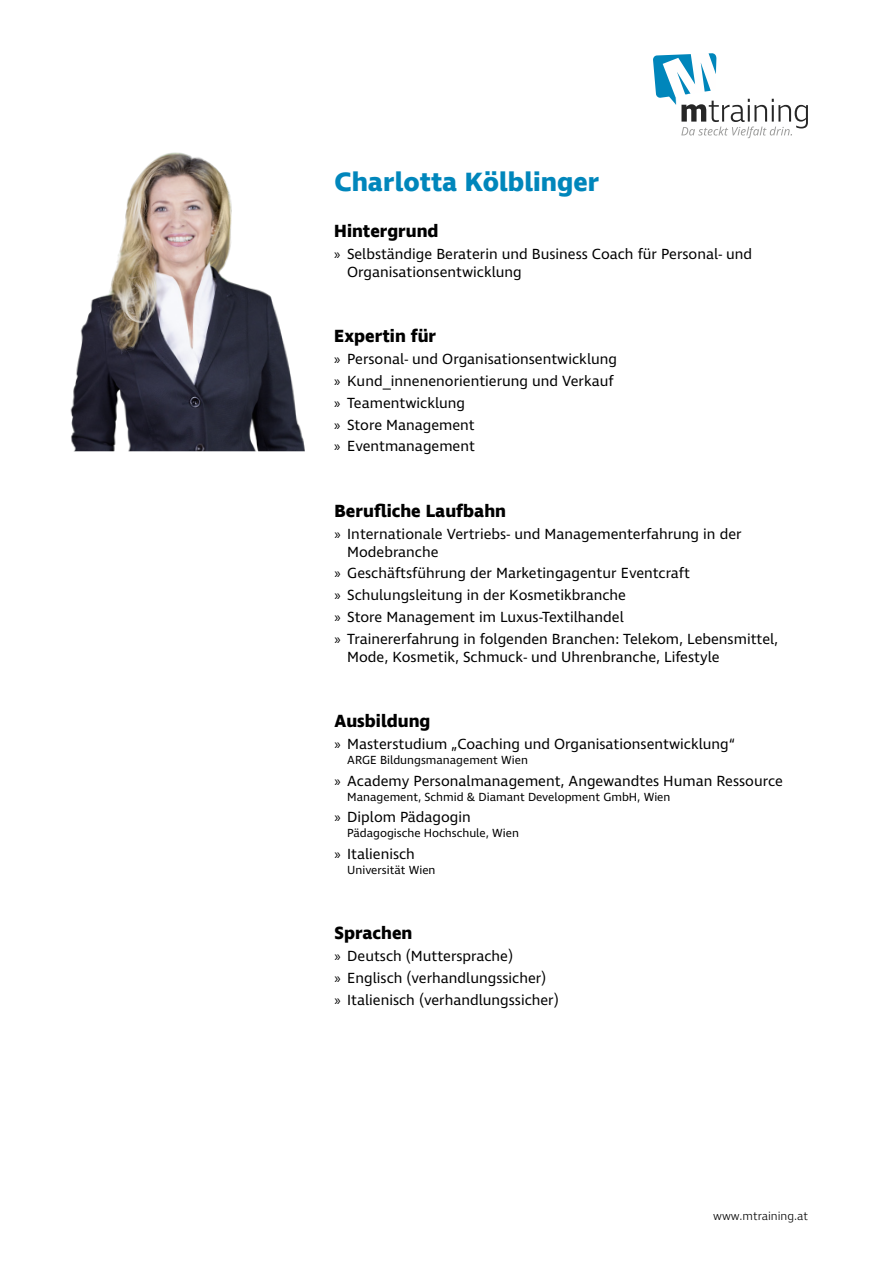
<style>
.page{position:relative;width:893px;height:1263px;background:#fff}
.page>*{position:absolute;margin:0;border:0;box-sizing:border-box;transform-origin:0 0}
.t1{font:700 27px "Ingra";color:#0086bb}
.t2{font:700 18px "Ingra";color:#000}
.t3{font:15px/21.8px "Ingra";color:#000}
.t4{font:12px "Ingra";color:#000}
.t5{font:300 12px "Ingra";color:#000}
.s1{font-family:"Myriad Pro"}
</style>
<div class="page">
<svg style="left:653px;top:53px;width:155px;height:85px"></svg>
<img style="left:70px;top:152px;width:235px;height:299px">
<h1 class="t1" style="left:334px;top:164px;width:266px">Charlotta Kölblinger</h1>
<p class="t2" style="left:334px;top:219px;width:106px">Hintergrund</p>
<p class="t3" style="left:347px;top:246px;width:407px;line-height:18px;text-indent:-13px"><span class="s1">»</span> Selbständige Beraterin und Business Coach für Personal- und<br>Organisationsentwicklung</p>
<p class="t2" style="left:334px;top:325px;width:103px">Expertin für</p>
<p class="t3" style="left:334px;top:349px;width:284px"><span class="s1">»</span> Personal- und Organisationsentwicklung <span class="s1">»</span> Kund_innenenorientierung und Verkauf <span class="s1">»</span> Teamentwicklung<br><span class="s1">»</span> Store Management<br><span class="s1">»</span> Eventmanagement</p>
<p class="t2" style="left:335px;top:499px;width:173px">Berufliche Laufbahn</p>
<p class="t3" style="left:347px;top:525px;width:396px;line-height:18px;text-indent:-13px"><span class="s1">»</span> Internationale Vertriebs- und Managementerfahrung in der<br>Modebranche</p>
<p class="t3" style="left:335px;top:563px;width:445px"><span class="s1">»</span> Geschäftsführung der Marketingagentur Eventcraft<br><span class="s1">»</span> Schulungsleitung in der Kosmetikbranche<br><span class="s1">»</span> Store Management im Luxus-Textilhandel<br><span class="s1">»</span> Trainererfahrung in folgenden Branchen: Telekom, Lebensmittel,</p>
<p class="t3" style="left:347px;top:646px;width:374px">Mode, Kosmetik, Schmuck- und Uhrenbranche, Lifestyle</p>
<p class="t2" style="left:334px;top:709px;width:97px">Ausbildung</p>
<p class="t3" style="left:334px;top:734px;width:402px"><span class="s1">»</span> Masterstudium „Coaching und Organisationsentwicklung“</p>
<p class="t4" style="left:347px;top:752px;width:182px">ARGE Bildungsmanagement Wien</p>
<p class="t3" style="left:334px;top:770px;width:450px"><span class="s1">»</span> Academy Personalmanagement, Angewandtes Human Ressource</p>
<p class="t4" style="left:347px;top:789px;width:325px">Management, Schmid &amp; Diamant Development GmbH, Wien</p>
<p class="t3" style="left:334px;top:807px;width:138px"><span class="s1">»</span> Diplom Pädagogin</p>
<p class="t4" style="left:347px;top:826px;width:173px">Pädagogische Hochschule, Wien</p>
<p class="t3" style="left:334px;top:844px;width:82px"><span class="s1">»</span> Italienisch</p>
<p class="t4" style="left:347px;top:863px;width:90px">Universität Wien</p>
<p class="t2" style="left:335px;top:922px;width:79px">Sprachen</p>
<p class="t3" style="left:335px;top:946px;width:226px"><span class="s1">»</span> Deutsch (Muttersprache)<br><span class="s1">»</span> Englisch (verhandlungssicher)<br><span class="s1">»</span> Italienisch (verhandlungssicher)</p>
<p class="t5" style="left:713px;top:1209px;width:96px">www.mtraining.at</p>
</div>
